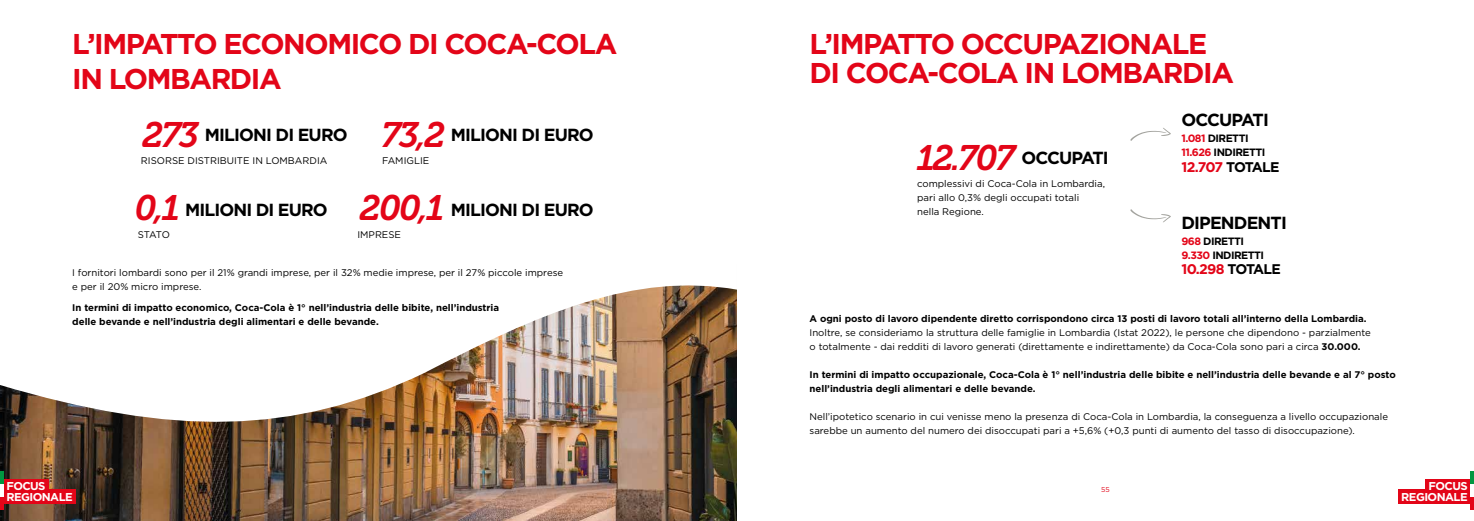
<style>
.page{position:relative;width:1474px;height:521px;background:#fff}
.page>*{position:absolute;margin:0;border:0;box-sizing:border-box;transform-origin:0 0}
.t1{font:italic 35.26px "Museo 700";color:#e30518}
.t2{font:700 28.61px/34.3px "Gotham";letter-spacing:-.05em;color:#e30518}
.t3{font:700 17.5px "Gotham";letter-spacing:-.05em;color:#000}
.t4{font:700 14px "Gotham";letter-spacing:-.06em;color:#e30518}
.t5{font:700 11.38px/10.9px "Gotham";letter-spacing:-.05em;color:#fff;text-align:right}
.t6{font:700 10.59px/13.5px "Gotham";letter-spacing:-.05em;color:#000}
.t7{font:9.62px/14px "Gotham";color:#000}
.t8{font:700 9.62px/14px "Gotham";color:#000}
.t9{font:7px "Gotham";color:#e30518}
.s1{font-family:"Museo 700";font-weight:400;font-style:italic;font-size:35.26px;color:#e30518}
.s2{color:#e30518}
.s3{color:#000}
.s4{font-weight:700}
</style>
<div class="page">
<img style="left:0;top:437px;width:737px;height:84px">
<img style="left:0;top:285px;width:737px;height:152px">
<div style="left:1397px;top:489px;width:73px;height:14px;background:#e30518"></div>
<div style="left:1424px;top:479px;width:46px;height:12px;background:#e30518"></div>
<svg style="left:1470px;top:471px;width:3px;height:39px"></svg>
<svg style="left:1130px;top:128px;width:40px;height:13px"></svg>
<svg style="left:1130px;top:209px;width:40px;height:13px"></svg>
<div style="left:3px;top:489px;width:73px;height:14px;background:#e30518"></div>
<div style="left:3px;top:479px;width:46px;height:12px;background:#e30518"></div>
<svg style="left:0;top:471px;width:3px;height:39px"></svg>
<h2 class="t2" style="left:72px;top:27px;width:546px">L’IMPATTO ECONOMICO DI COCA-COLA<br>IN LOMBARDIA</h2>
<h3 class="t3" style="left:142px;top:123px;width:453px"><span class="s1">273</span> MILIONI DI EURO <span class="s1">73,2</span> MILIONI DI EURO</h3>
<p class="t7" style="left:141px;top:153px;width:188px">RISORSE DISTRIBUITE IN LOMBARDIA</p>
<p class="t7" style="left:382px;top:153px;width:49px">FAMIGLIE</p>
<h3 class="t3" style="left:135px;top:198px;width:194px"><span class="s1">0,1</span> MILIONI DI EURO</h3>
<p class="t7" style="left:138px;top:227px;width:34px">STATO</p>
<h3 class="t3" style="left:360px;top:198px;width:235px"><span class="s1">200,1</span> MILIONI DI EURO</h3>
<p class="t7" style="left:357px;top:227px;width:45px">IMPRESE</p>
<p class="t7" style="left:72px;top:265px;width:492px">I fornitori lombardi sono per il 21% grandi imprese, per il 32% medie imprese, per il 27% piccole imprese e per il 20% micro imprese.</p>
<p class="t8" style="left:72px;top:300px;width:428px">In termini di impatto economico, Coca-Cola è 1° nell’industria delle bibite, nell’industria delle bevande e nell’industria degli alimentari e delle bevande.</p>
<p class="t5" style="left:6px;top:480px;width:68px;text-align:left">FOCUS<br>REGIONALE</p>
<h2 class="t2" style="left:809px;top:30px;width:426px;line-height:28.9px">L’IMPATTO OCCUPAZIONALE<br>DI COCA-COLA IN LOMBARDIA</h2>
<h1 class="t1" style="left:917px;top:138px;width:99px">12.707</h1>
<h3 class="t3" style="left:1021px;top:146px;width:89px">OCCUPATI</h3>
<p class="t7" style="left:917px;top:176px;width:189px">complessivi di Coca-Cola in Lombardia, pari allo 0,3% degli occupati totali<br>nella Regione.</p>
<h3 class="t3" style="left:1181px;top:108px;width:89px">OCCUPATI</h3>
<p class="t6" style="left:1181px;top:132px;width:85px"><span class="s2">1.081</span> DIRETTI<br><span class="s2">11.626</span> INDIRETTI</p>
<h3 class="t4" style="left:1181px;top:157px;width:100px">12.707 <span class="s3">TOTALE</span></h3>
<h3 class="t3" style="left:1181px;top:211px;width:107px">DIPENDENTI</h3>
<p class="t6" style="left:1181px;top:234px;width:84px"><span class="s2">968</span> DIRETTI<br><span class="s2">9.330</span> INDIRETTI</p>
<h3 class="t4" style="left:1181px;top:260px;width:101px">10.298 <span class="s3">TOTALE</span></h3>
<p class="t8" style="left:809px;top:312px;width:558px">A ogni posto di lavoro dipendente diretto corrispondono circa 13 posti di lavoro totali all’interno della Lombardia.</p>
<p class="t7" style="left:809px;top:325px;width:563px">Inoltre, se consideriamo la struttura delle famiglie in Lombardia (Istat 2022), le persone che dipendono - parzialmente o totalmente - dai redditi di lavoro generati (direttamente e indirettamente) da Coca-Cola sono pari a circa <span class="s4">30.000.</span></p>
<p class="t8" style="left:809px;top:368px;width:588px">In termini di impatto occupazionale, Coca-Cola è 1° nell’industria delle bibite e nell’industria delle bevande e al 7° posto nell’industria degli alimentari e delle bevande.</p>
<p class="t7" style="left:809px;top:409px;width:580px">Nell’ipotetico scenario in cui venisse meno la presenza di Coca-Cola in Lombardia, la conseguenza a livello occupazionale sarebbe un aumento del numero dei disoccupati pari a +5,6% (+0,3 punti di aumento del tasso di disoccupazione).</p>
<p class="t9" style="left:1101px;top:485px;width:10px">55</p>
<p class="t5" style="left:1401px;top:480px;width:68px">FOCUS<br>REGIONALE</p>
</div>
